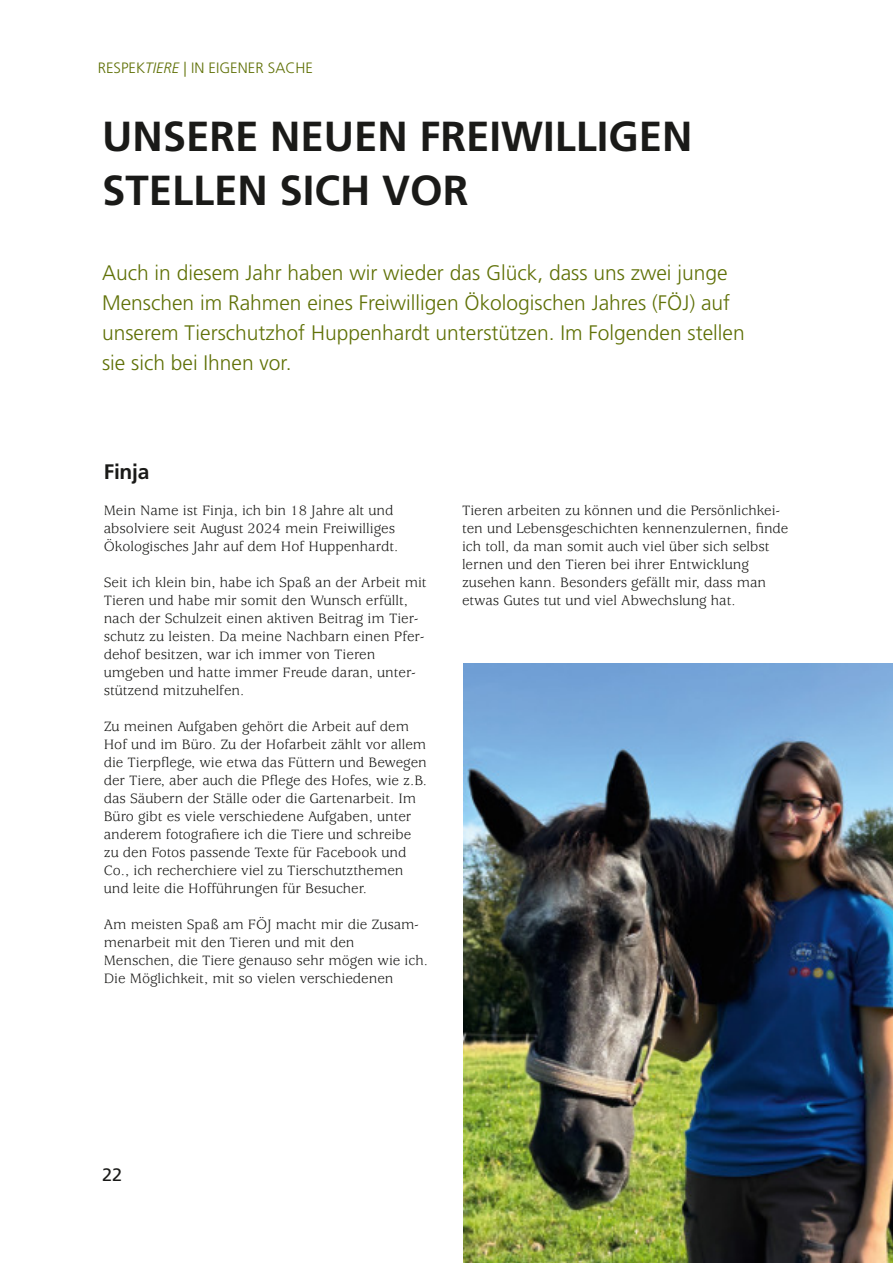
<style>
.page{position:relative;width:893px;height:1263px;background:#fff}
.page>*{position:absolute;margin:0;border:0;box-sizing:border-box;transform-origin:0 0}
.t1{font:700 42px/54px "Frutiger LT Pro";color:#1a1a18}
.t2{font:300 21px/30px "Frutiger LT Pro";color:#607107}
.t3{font:700 21px "Frutiger LT Pro";letter-spacing:-.01em;color:#1a1a18}
.t4{font:18px "Frutiger LT Pro";color:#1a1a18}
.t5{font:15px/18px "Usherwood Std";color:#1a1a18}
.t6{font:300 15px "Frutiger LT Pro";color:#607107}
.s1{font-style:italic}
</style>
<div class="page">
<img style="left:464px;top:663px;width:429px;height:600px">
<p class="t6" style="left:98px;top:62px;width:217px">RESPEK<span class="s1">TIERE</span> | IN EIGENER SACHE</p>
<h1 class="t1" style="left:102px;top:113px;width:592px">UNSERE NEUEN FREIWILLIGEN<br>STELLEN SICH VOR</h1>
<h2 class="t2" style="left:102px;top:259px;width:644px">Auch in diesem Jahr haben wir wieder das Glück, dass uns zwei junge Menschen im Rahmen eines Freiwilligen Ökologischen Jahres (FÖJ) auf unserem Tierschutzhof Huppenhardt unterstützen. Im Folgenden stellen sie sich bei Ihnen vor.</h2>
<h2 class="t3" style="left:104px;top:463px;width:47px">Finja</h2>
<p class="t5" style="left:104px;top:503px;width:296px">Mein Name ist Finja, ich bin 18 Jahre alt und absolviere seit August 2024 mein Freiwilliges<br>Ökologisches Jahr auf dem Hof Huppenhardt.</p>
<p class="t5" style="left:104px;top:575px;width:324px">Seit ich klein bin, habe ich Spaß an der Arbeit mit Tieren und habe mir somit den Wunsch erfüllt, nach der Schulzeit einen aktiven Beitrag im Tier&shy;schutz zu leisten. Da meine Nachbarn einen Pfer&shy;dehof besitzen, war ich immer von Tieren umgeben und hatte immer Freude daran, unter&shy;stützend mitzuhelfen.</p>
<p class="t5" style="left:104px;top:719px;width:325px">Zu meinen Aufgaben gehört die Arbeit auf dem Hof und im Büro. Zu der Hofarbeit zählt vor allem die Tierpflege, wie etwa das Füttern und Bewegen der Tiere, aber auch die Pflege des Hofes, wie z.B. das Säubern der Ställe oder die Gartenarbeit. Im Büro gibt es viele verschiedene Aufgaben, unter anderem fotografiere ich die Tiere und schreibe zu den Fotos passende Texte für Facebook und Co., ich recherchiere viel zu Tierschutzthemen und leite die Hofführungen für Besucher.</p>
<p class="t5" style="left:104px;top:917px;width:326px">Am meisten Spaß am FÖJ macht mir die Zusam&shy;menarbeit mit den Tieren und mit den Menschen, die Tiere genauso sehr mögen wie ich.<br>Die Möglichkeit, mit so vielen verschiedenen</p>
<p class="t5" style="left:462px;top:503px;width:328px">Tieren arbeiten zu können und die Persönlichkei&shy;ten und Lebensgeschichten kennenzulernen, finde ich toll, da man somit auch viel über sich selbst lernen und den Tieren bei ihrer Entwicklung zusehen kann. Besonders gefällt mir, dass man etwas Gutes tut und viel Abwechslung hat.</p>
<p class="t4" style="left:102px;top:1167px;width:22px">22</p>
</div>
